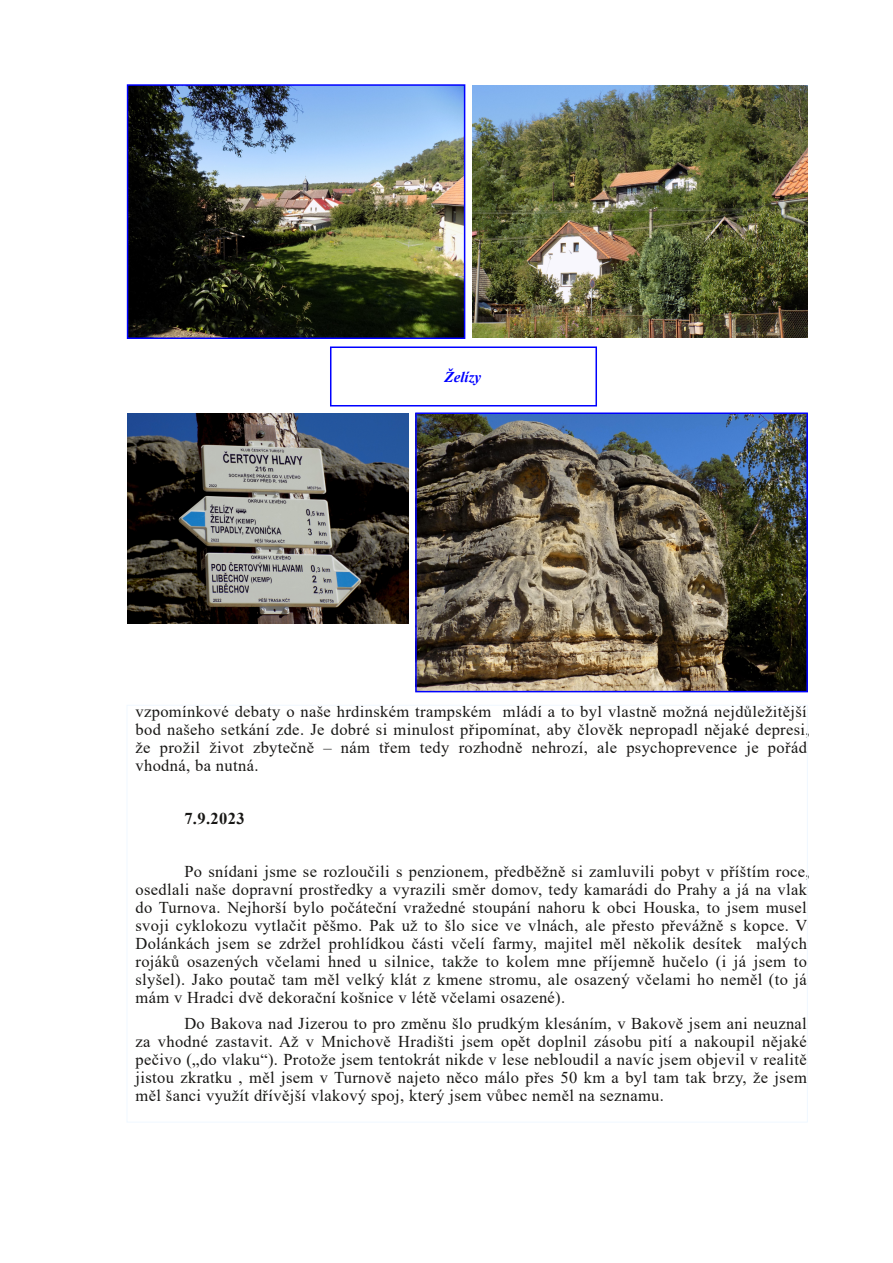
<style>
.page{position:relative;width:893px;height:1263px;background:#fff}
.page>*{position:absolute;margin:0;border:0;box-sizing:border-box;transform-origin:0 0}
.t1{font:16.5px/18px "Times New Roman";letter-spacing:.02em;color:#181715}
.t2{font:700 16.5px "Times New Roman";color:#181715}
.t3{font:italic 700 15px "Times New Roman";color:#00f}
</style>
<div class="page">
<img style="left:130px;top:87px;width:332px;height:249px">
<div style="left:127px;top:84px;width:338px;height:255px;border:2px solid #00f"></div>
<img style="left:472px;top:85px;width:336px;height:252px">
<div style="left:330px;top:346px;width:267px;height:60px;border:2px solid #00f"></div>
<img style="left:128px;top:414px;width:280px;height:210px">
<img style="left:418px;top:415px;width:387px;height:274px">
<div style="left:415px;top:412px;width:393px;height:280px;border:2px solid #00f"></div>
<p class="t3" style="left:445px;top:368px;width:38px">Želízy</p>
<p class="t1" style="left:136px;top:702px;width:676px">vzpomínkové debaty o naše hrdinském trampském mládí a to byl vlastně možná nejdůležitější bod našeho setkání zde. Je dobré si minulost připomínat, aby člověk nepropadl nějaké depresi, že prožil život zbytečně – nám třem tedy rozhodně nehrozí, ale psychoprevence je pořád vhodná, ba nutná.</p>
<p class="t2" style="left:184px;top:809px;width:62px">7.9.2023</p>
<p class="t1" style="left:136px;top:862px;width:676px;text-indent:49px">Po snídani jsme se rozloučili s penzionem, předběžně si zamluvili pobyt v příštím roce, osedlali naše dopravní prostředky a vyrazili směr domov, tedy kamarádi do Prahy a já na vlak do Turnova. Nejhorší bylo počáteční vražedné stoupání nahoru k obci Houska, to jsem musel svoji cyklokozu vytlačit pěšmo. Pak už to šlo sice ve vlnách, ale přesto převážně s kopce. V Dolánkách jsem se zdržel prohlídkou části včelí farmy, majitel měl několik desítek malých rojáků osazených včelami hned u silnice, takže to kolem mne příjemně hučelo (i já jsem to slyšel). Jako poutač tam měl velký klát z kmene stromu, ale osazený včelami ho neměl (to já mám v Hradci dvě dekorační košnice v létě včelami osazené).</p>
<p class="t1" style="left:136px;top:1015px;width:673px;text-align:justify;text-indent:49px">Do Bakova nad Jizerou to pro změnu šlo prudkým klesáním, v Bakově jsem ani neuznal za vhodné zastavit. Až v Mnichově Hradišti jsem opět doplnil zásobu pití a nakoupil nějaké pečivo („do vlaku“). Protože jsem tentokrát nikde v lese nebloudil a navíc jsem objevil v realitě jistou zkratku , měl jsem v Turnově najeto něco málo přes 50 km a byl tam tak brzy, že jsem měl šanci využít dřívější vlakový spoj, který jsem vůbec neměl na seznamu.</p>
</div>
